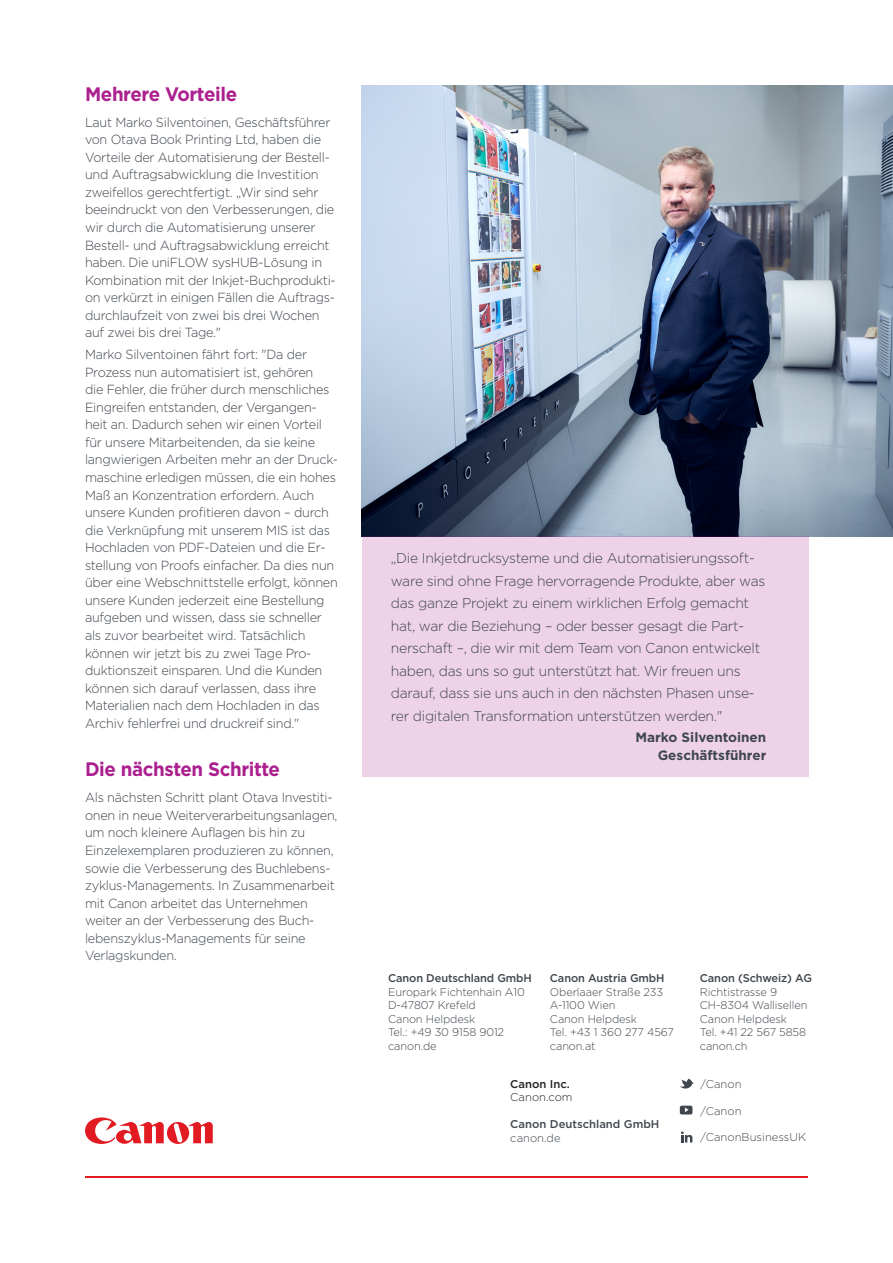
<style>
.page{position:relative;width:893px;height:1263px;background:#fff}
.page>*{position:absolute;margin:0;border:0;box-sizing:border-box;transform-origin:0 0}
.t1{font:700 19.5px "Gotham";letter-spacing:-.02em;color:#ab208e;scale:.96 1}
.t2{font:300 14.25px/22.5px "Gotham";letter-spacing:-.02em;color:#3f464d}
.t3{font:700 13.5px/18px "Gotham";color:#3f464d;text-align:right}
.t4{font:300 13.2px/17.5px "Gotham";letter-spacing:-.02em;color:#3f464d;scale:.96 1}
.t5{font:300 11.25px "Gotham";letter-spacing:-.01em;color:#3f464d}
.t6{font:500 11.25px/13.5px "Gotham";letter-spacing:-.01em;color:#3f464d}
.t7{font:500 11.25px/13.5px "Gotham";color:#231f20}
.s1{font-weight:300}
</style>
<div class="page">
<svg style="left:85px;top:1117px;width:128px;height:27px"></svg>
<hr style="left:85px;top:1176px;width:723px;height:2px;background:#e21a21">
<img style="left:361px;top:85px;width:532px;height:451px">
<div style="left:362px;top:536px;width:447px;height:241px;background:#eed3e8"></div>
<svg style="left:680px;top:1079px;width:14px;height:10px"></svg>
<svg style="left:681px;top:1131px;width:11px;height:11px"></svg>
<svg style="left:680px;top:1106px;width:12px;height:8px"></svg>
<p class="t1" style="left:85px;top:81px;width:160px">Mehrere Vorteile</p>
<p class="t4" style="left:85px;top:113px;width:263px">Laut Marko Silventoinen, Geschäftsführer von Otava Book Printing Ltd, haben die Vorteile der Automatisierung der Bestell&shy;und Auftragsabwicklung die Investition zweifellos gerechtfertigt. „Wir sind sehr beeindruckt von den Verbesserungen, die wir durch die Automatisierung unserer Bestell- und Auftragsabwicklung erreicht haben. Die uniFLOW sysHUB-Lösung in Kombination mit der Inkjet-Buchprodukti&shy;on verkürzt in einigen Fällen die Auftrags&shy;durchlaufzeit von zwei bis drei Wochen auf zwei bis drei Tage."</p>
<p class="t4" style="left:85px;top:345px;width:265px">Marko Silventoinen fährt fort: "Da der Prozess nun automatisiert ist, gehören<br>die Fehler, die früher durch menschliches Eingreifen entstanden, der Vergangen&shy;heit an. Dadurch sehen wir einen Vorteil für unsere Mitarbeitenden, da sie keine langwierigen Arbeiten mehr an der Druck&shy;maschine erledigen müssen, die ein hohes Maß an Konzentration erfordern. Auch unsere Kunden profitieren davon – durch die Verknüpfung mit unserem MIS ist das Hochladen von PDF-Dateien und die Er&shy;stellung von Proofs einfacher. Da dies nun über eine Webschnittstelle erfolgt, können unsere Kunden jederzeit eine Bestellung aufgeben und wissen, dass sie schneller als zuvor bearbeitet wird. Tatsächlich können wir jetzt bis zu zwei Tage Pro&shy;duktionszeit einsparen. Und die Kunden können sich darauf verlassen, dass ihre Materialien nach dem Hochladen in das Archiv fehlerfrei und druckreif sind."</p>
<p class="t1" style="left:85px;top:756px;width:205px">Die nächsten Schritte</p>
<p class="t4" style="left:85px;top:788px;width:264px">Als nächsten Schritt plant Otava Investiti&shy;onen in neue Weiterverarbeitungsanlagen, um noch kleinere Auflagen bis hin zu Einzelexemplaren produzieren zu können, sowie die Verbesserung des Buchlebens&shy;zyklus-Managements. In Zusammenarbeit mit Canon arbeitet das Unternehmen weiter an der Verbesserung des Buch&shy;lebenszyklus-Managements für seine Verlagskunden.</p>
<p class="t2" style="left:391px;top:547px;width:376px">„Die Inkjetdrucksysteme und die Automatisierungssoft&shy;ware sind ohne Frage hervorragende Produkte, aber was das ganze Projekt zu einem wirklichen Erfolg gemacht hat, war die Beziehung – oder besser gesagt die Part&shy;nerschaft –, die wir mit dem Team von Canon entwickelt haben, das uns so gut unterstützt hat. Wir freuen uns darauf, dass sie uns auch in den nächsten Phasen unse&shy;rer digitalen Transformation unterstützen werden."</p>
<p class="t3" style="left:636px;top:728px;width:132px">Marko Silventoinen<br>Geschäftsführer</p>
<p class="t6" style="left:388px;top:971px;width:145px">Canon Deutschland GmbH</p>
<p class="t5" style="left:388px;top:985px;width:138px">Europark Fichtenhain A10</p>
<p class="t5" style="left:388px;top:998px;width:89px">D-47807 Krefeld</p>
<p class="t5" style="left:388px;top:1012px;width:89px">Canon Helpdesk</p>
<p class="t5" style="left:388px;top:1025px;width:117px">Tel.: +49 30 9158 9012</p>
<p class="t5" style="left:388px;top:1039px;width:50px">canon.de</p>
<p class="t7" style="left:510px;top:1077px;width:64px">Canon Inc.<br><span class="s1">Canon.com</span></p>
<p class="t6" style="left:510px;top:1117px;width:151px">Canon Deutschland GmbH <span class="s1">canon.de</span></p>
<p class="t6" style="left:550px;top:971px;width:116px">Canon Austria GmbH</p>
<p class="t5" style="left:550px;top:985px;width:115px">Oberlaaer Straße 233</p>
<p class="t5" style="left:550px;top:998px;width:67px">A-1100 Wien</p>
<p class="t5" style="left:550px;top:1012px;width:89px">Canon Helpdesk</p>
<p class="t5" style="left:550px;top:1025px;width:126px">Tel. +43 1 360 277 4567</p>
<p class="t5" style="left:550px;top:1039px;width:47px">canon.at</p>
<p class="t6" style="left:700px;top:971px;width:114px">Canon (Schweiz) AG</p>
<p class="t5" style="left:700px;top:985px;width:79px">Richtistrasse 9</p>
<p class="t5" style="left:700px;top:998px;width:109px">CH-8304 Wallisellen</p>
<p class="t5" style="left:700px;top:1012px;width:89px">Canon Helpdesk</p>
<p class="t5" style="left:700px;top:1025px;width:108px">Tel. +41 22 567 5858</p>
<p class="t5" style="left:700px;top:1039px;width:49px">canon.ch</p>
<p class="t5" style="left:701px;top:1076px;width:42px">/Canon</p>
<p class="t5" style="left:701px;top:1103px;width:42px">/Canon</p>
<p class="t5" style="left:701px;top:1130px;width:107px">/CanonBusinessUK</p>
</div>
